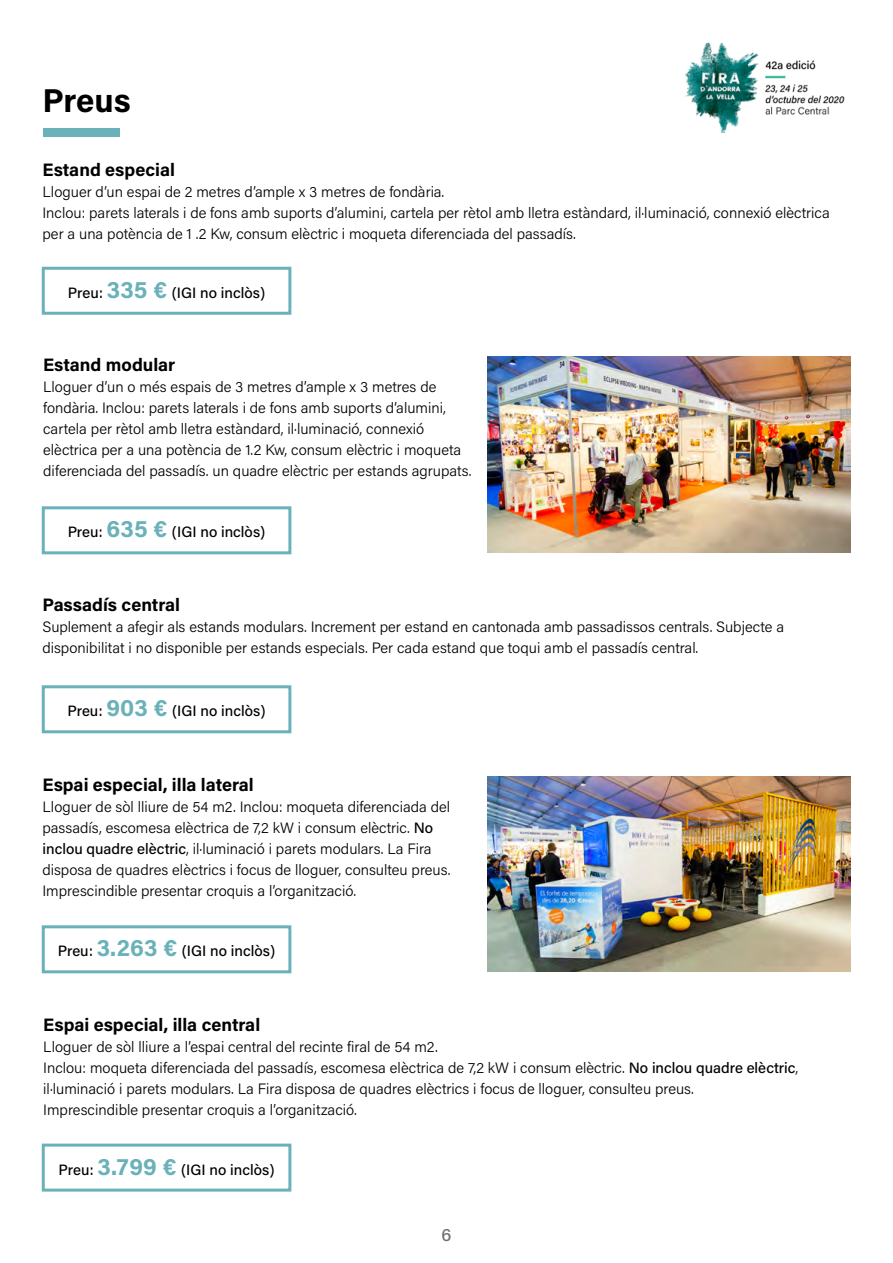
<style>
.page{position:relative;width:893px;height:1263px;background:#fff}
.page>*{position:absolute;margin:0;border:0;box-sizing:border-box;transform-origin:0 0}
.t1{font:33px "Acumin Variable Concept";letter-spacing:.045em;color:#000}
.t2{font:18px "Acumin Variable Concept";letter-spacing:.055em;color:#000}
.t3{font:18px "Acumin Variable Concept";color:#706f6f}
.t4{font:15px/21px "Acumin Variable Concept";letter-spacing:.01em;color:#000}
.s1{font-size:24px;color:#6ab1b9}
</style>
<div class="page">
<img style="left:684px;top:42px;width:161px;height:91px">
<div style="left:42px;top:267px;width:249px;height:48px;background:#fff;border:3px solid #6ab1b9"></div>
<div style="left:42px;top:1143px;width:249px;height:48px;background:#fff;border:3px solid #6ab1b9"></div>
<div style="left:42px;top:925px;width:249px;height:48px;background:#fff;border:3px solid #6ab1b9"></div>
<div style="left:42px;top:506px;width:249px;height:48px;background:#fff;border:3px solid #6ab1b9"></div>
<div style="left:42px;top:685px;width:249px;height:48px;background:#fff;border:3px solid #6ab1b9"></div>
<div style="left:43px;top:128px;width:77px;height:9px;background:#6ab1b9"></div>
<img style="left:488px;top:356px;width:362px;height:196px">
<img style="left:488px;top:776px;width:362px;height:195px">
<p class="t1" style="left:43px;top:78px;width:87px">Preus</p>
<p class="t2" style="left:43px;top:157px;width:133px">Estand especial</p>
<p class="t4" style="left:43px;top:180px;width:403px">Lloguer d’un espai de 2 metres d’ample x 3 metres de fondària.</p>
<p class="t4" style="left:43px;top:201px;width:789px">Inclou: parets laterals i de fons amb suports d’alumini, cartela per rètol amb lletra estàndard, il.luminació, connexió elèctrica per a una potència de 1 .2 Kw, consum elèctric i moqueta diferenciada del passadís.</p>
<p class="t4" style="left:68px;top:281px;width:198px">Preu: <span class="s1">335 €</span> (IGI no inclòs)</p>
<p class="t2" style="left:43px;top:352px;width:132px">Estand modular</p>
<p class="t4" style="left:43px;top:375px;width:430px">Lloguer d’un o més espais de 3 metres d’ample x 3 metres de fondària. Inclou: parets laterals i de fons amb suports d’alumini, cartela per rètol amb lletra estàndard, il.luminació, connexió elèctrica per a una potència de 1.2 Kw, consum elèctric i moqueta diferenciada del passadís. un quadre elèctric per estands agrupats.</p>
<p class="t4" style="left:68px;top:521px;width:199px">Preu: <span class="s1">635 €</span> (IGI no inclòs)</p>
<p class="t2" style="left:43px;top:592px;width:138px">Passadís central</p>
<p class="t4" style="left:43px;top:615px;width:743px">Suplement a afegir als estands modulars. Increment per estand en cantonada amb passadissos centrals. Subjecte a disponibilitat i no disponible per estands especials. Per cada estand que toqui amb el passadís central.</p>
<p class="t4" style="left:68px;top:700px;width:199px">Preu: <span class="s1">903 €</span> (IGI no inclòs)</p>
<p class="t2" style="left:43px;top:772px;width:212px">Espai especial, illa lateral</p>
<p class="t4" style="left:43px;top:795px;width:409px">Lloguer de sòl lliure de 54 m2. Inclou: moqueta diferenciada del passadís, escomesa elèctrica de 7,2 kW i consum elèctric. No inclou quadre elèctric, il.luminació i parets modulars. La Fira disposa de quadres elèctrics i focus de lloguer, consulteu preus.<br>Imprescindible presentar croquis a l’organització.</p>
<p class="t4" style="left:58px;top:940px;width:218px">Preu: <span class="s1">3.263 €</span> (IGI no inclòs)</p>
<p class="t2" style="left:43px;top:1012px;width:217px">Espai especial, illa central</p>
<p class="t4" style="left:43px;top:1035px;width:396px">Lloguer de sòl lliure a l’espai central del recinte firal de 54 m2.</p>
<p class="t4" style="left:43px;top:1056px;width:756px">Inclou: moqueta diferenciada del passadís, escomesa elèctrica de 7,2 kW i consum elèctric. No inclou quadre elèctric, il.luminació i parets modulars. La Fira disposa de quadres elèctrics i focus de lloguer, consulteu preus.</p>
<p class="t4" style="left:43px;top:1098px;width:315px">Imprescindible presentar croquis a l’organització.</p>
<p class="t4" style="left:59px;top:1158px;width:217px">Preu: <span class="s1">3.799 €</span> (IGI no inclòs)</p>
<p class="t3" style="left:441px;top:1222px;width:11px">6</p>
</div>
